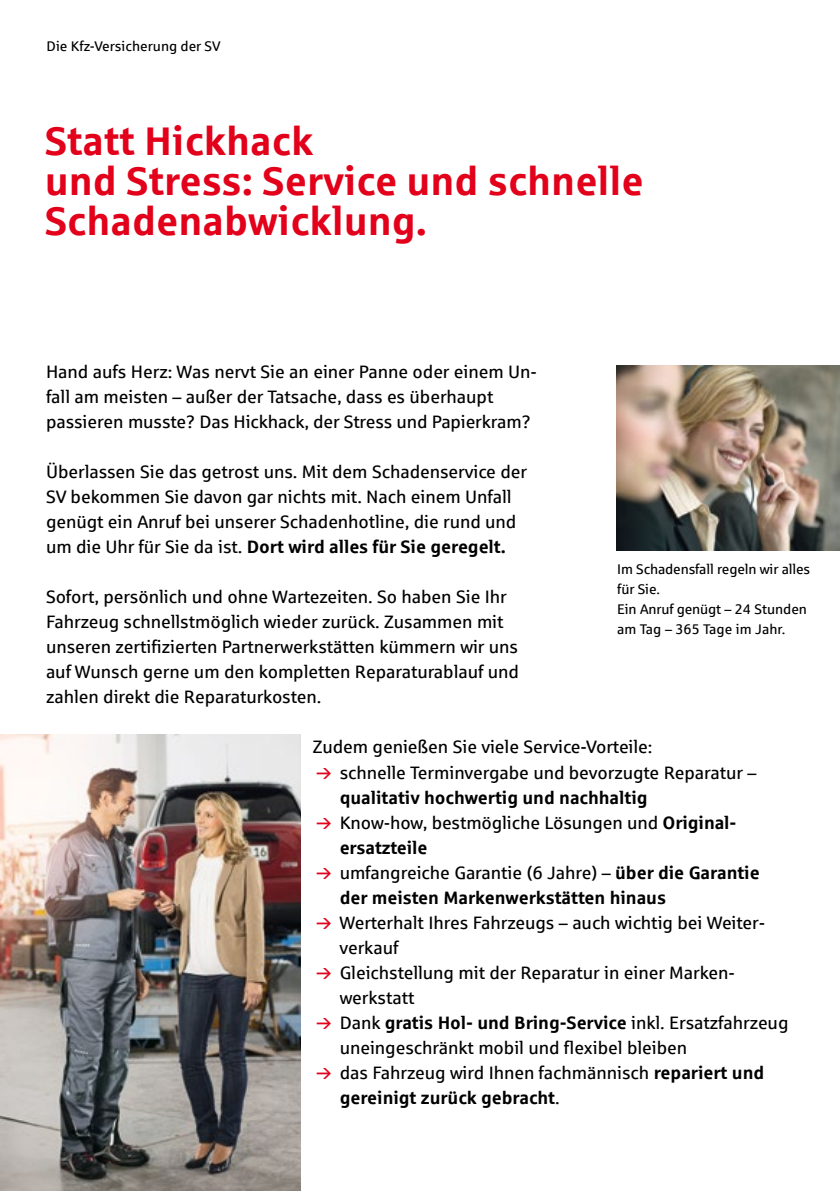
<style>
.page{position:relative;width:840px;height:1191px;background:#fff}
.page>*{position:absolute;margin:0;border:0;box-sizing:border-box;transform-origin:0 0}
.t1{font:700 40px/40px "Sparkasse Rg";color:#e2001a}
.t2{font:18px/25px "Sparkasse Rg";letter-spacing:-.005em;color:#000}
.t3{font:700 18px/25px "Sparkasse Rg";letter-spacing:-.005em;color:#000}
.t4{font:14px/19.8px "Sparkasse Rg";letter-spacing:-.01em;color:#000}
.s1{font-weight:700}
.s2{font-weight:400}
</style>
<div class="page">
<img style="left:616px;top:366px;width:222px;height:184px">
<img style="left:0;top:734px;width:300px;height:457px">
<p class="t4" style="left:46px;top:35px;width:175px">Die Kfz-Versicherung der SV</p>
<h1 class="t1" style="left:45px;top:119px;width:600px">Statt Hickhack<br>und Stress: Service und schnelle<br>Schadenabwicklung.</h1>
<p class="t2" style="left:46px;top:359px;width:492px">Hand aufs Herz: Was nervt Sie an einer Panne oder einem Un&shy;fall am meisten – außer der Tatsache, dass es überhaupt passieren musste? Das Hickhack, der Stress und Papierkram?</p>
<p class="t2" style="left:46px;top:459px;width:482px">Überlassen Sie das getrost uns. Mit dem Schadenservice der SV bekommen Sie davon gar nichts mit. Nach einem Unfall genügt ein Anruf bei unserer Schadenhotline, die rund und um die Uhr für Sie da ist. <span class="s1">Dort wird alles für Sie geregelt.</span></p>
<p class="t2" style="left:46px;top:584px;width:474px">Sofort, persönlich und ohne Wartezeiten. So haben Sie Ihr Fahrzeug schnellstmöglich wieder zurück. Zusammen mit unseren zertifizierten Partnerwerkstätten kümmern wir uns auf Wunsch gerne um den kompletten Reparaturablauf und zahlen direkt die Reparaturkosten.</p>
<p class="t2" style="left:339px;top:734px;width:418px;text-indent:-27px">Zudem genießen Sie viele Service-Vorteile:<br>schnelle Terminvergabe und bevorzugte Reparatur –</p>
<p class="t3" style="left:339px;top:784px;width:421px">qualitativ hochwertig und nachhaltig<br><span class="s2">Know-how, bestmögliche Lösungen und</span> Original&shy;ersatzteile<br><span class="s2">umfangreiche Garantie (6 Jahre) –</span> über die Garantie der meisten Markenwerkstätten hinaus</p>
<p class="t2" style="left:339px;top:909px;width:450px">Werterhalt Ihres Fahrzeugs – auch wichtig bei Weiter&shy;verkauf<br>Gleichstellung mit der Reparatur in einer Marken&shy;werkstatt<br>Dank <span class="s1">gratis Hol- und Bring-Service</span> inkl. Ersatzfahrzeug uneingeschränkt mobil und flexibel bleiben<br>das Fahrzeug wird Ihnen fachmännisch <span class="s1">repariert und gereinigt zurück gebracht</span>.</p>
<p class="t4" style="left:617px;top:559px;width:194px">Im Schadensfall regeln wir alles für Sie.<br>Ein Anruf genügt – 24 Stunden am Tag – 365 Tage im Jahr.</p>
</div>
